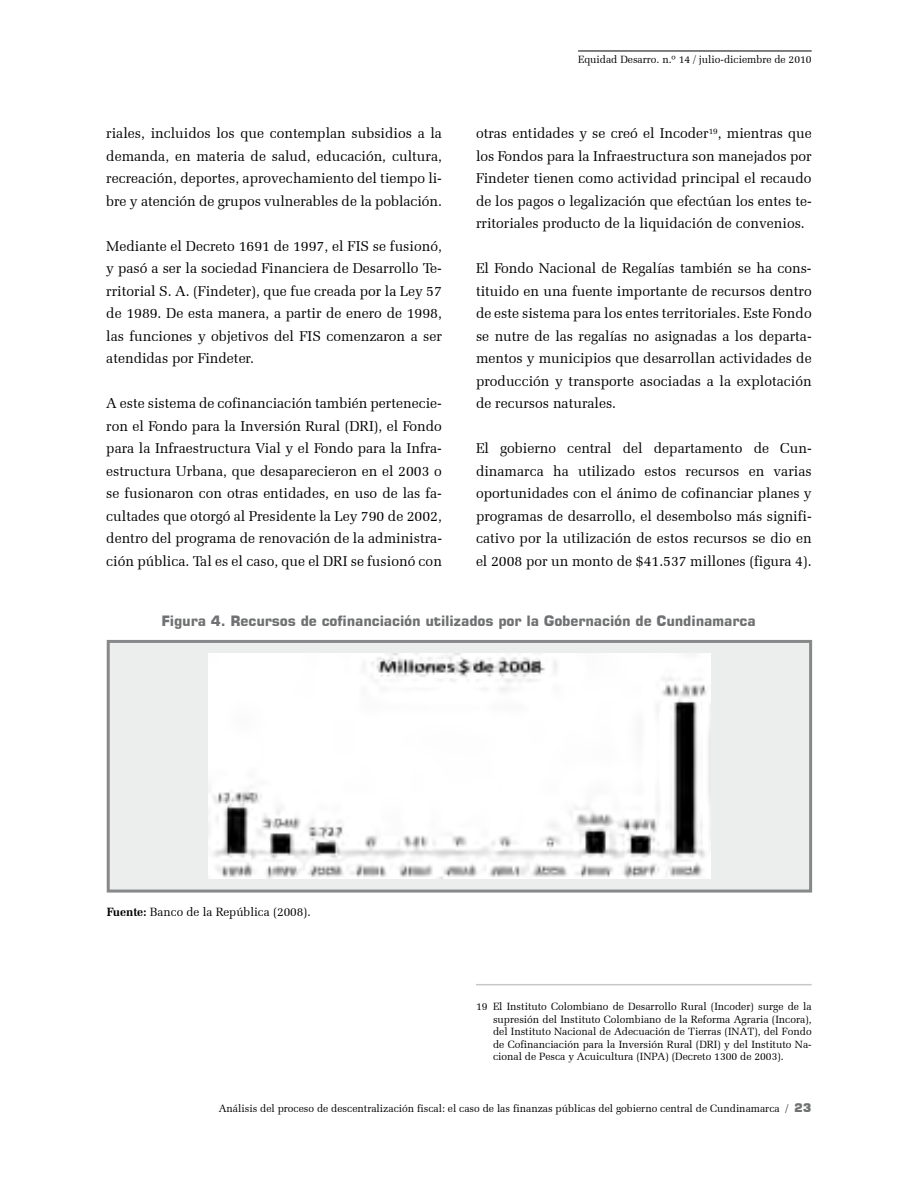
<style>
.page{position:relative;width:918px;height:1188px;background:#fff}
.page>*{position:absolute;margin:0;border:0;box-sizing:border-box;transform-origin:0 0}
.t1{font:14.25px/22.5px "Zapf Elliptical 711 BT";color:#000;text-align:justify}
.t2{font:700 14.25px "Square 721 BT";letter-spacing:-.01em;color:#707172}
.t3{font:12px "Zapf Elliptical 711 BT";color:#000}
.t4{font:10.5px/12.6px "Zapf Elliptical 711 BT";color:#000;text-align:justify}
.s1{font-weight:700}
.s2{font-family:"Square 721 Blk";font-size:12px;color:#707172}
</style>
<div class="page">
<hr style="left:578px;top:51px;width:234px;height:1px;background:#000">
<hr style="left:476px;top:984px;width:336px;height:1px;background:#c6c7c8">
<div style="left:107px;top:640px;width:705px;height:253px;background:#eceded;border:3px solid #87888a"></div>
<img style="left:208px;top:654px;width:503px;height:225px">
<p class="t1" style="left:106px;top:122px;width:337px">riales, incluidos los que contemplan subsidios a la demanda, en materia de salud, educación, cultura, recreación, deportes, aprovechamiento del tiempo li&shy;bre y atención de grupos vulnerables de la población.</p>
<p class="t1" style="left:106px;top:235px;width:337px">Mediante el Decreto 1691 de 1997, el FIS se fusionó, y pasó a ser la sociedad Financiera de Desarrollo Te&shy;rritorial S. A. (Findeter), que fue creada por la Ley 57 de 1989. De esta manera, a partir de enero de 1998, las funciones y objetivos del FIS comenzaron a ser atendidas por Findeter.</p>
<p class="t1" style="left:106px;top:392px;width:337px">A este sistema de cofinanciación también pertenecie&shy;ron el Fondo para la Inversión Rural (DRI), el Fondo para la Infraestructura Vial y el Fondo para la Infra&shy;estructura Urbana, que desaparecieron en el 2003 o se fusionaron con otras entidades, en uso de las fa&shy;cultades que otorgó al Presidente la Ley 790 de 2002, dentro del programa de renovación de la administra&shy;ción pública. Tal es el caso, que el DRI se fusionó con</p>
<p class="t4" style="left:578px;top:53px;width:235px">Equidad Desarro. n.º 14 / julio-diciembre de 2010</p>
<p class="t1" style="left:476px;top:122px;width:337px">otras entidades y se creó el Incoder<sup>19</sup>, mientras que los Fondos para la Infraestructura son manejados por Findeter tienen como actividad principal el recaudo de los pagos o legalización que efectúan los entes te&shy;rritoriales producto de la liquidación de convenios.</p>
<p class="t1" style="left:476px;top:257px;width:337px">El Fondo Nacional de Regalías también se ha cons&shy;tituido en una fuente importante de recursos dentro de este sistema para los entes territoriales. Este Fondo se nutre de las regalías no asignadas a los departa&shy;mentos y municipios que desarrollan actividades de producción y transporte asociadas a la explotación de recursos naturales.</p>
<p class="t1" style="left:476px;top:437px;width:337px">El gobierno central del departamento de Cun&shy;dinamarca ha utilizado estos recursos en varias oportunidades con el ánimo de cofinanciar planes y programas de desarrollo, el desembolso más signifi&shy;cativo por la utilización de estos recursos se dio en el 2008 por un monto de $41.537 millones (figura 4).</p>
<p class="t2" style="left:161px;top:612px;width:596px">Figura 4. Recursos de cofinanciación utilizados por la Gobernación de Cundinamarca</p>
<p class="t3" style="left:107px;top:905px;width:205px"><span class="s1">Fuente:</span> Banco de la República (2008).</p>
<p class="t4" style="left:493px;top:1000px;width:320px;text-indent:-17px">19 El Instituto Colombiano de Desarrollo Rural (Incoder) surge de la supresión del Instituto Colombiano de la Reforma Agraria (Incora), del Instituto Nacional de Adecuación de Tierras (INAT), del Fondo de Cofinanciación para la Inversión Rural (DRI) y del Instituto Na&shy;cional de Pesca y Acuicultura (INPA) (Decreto 1300 de 2003).</p>
<p class="t4" style="left:219px;top:1102px;width:594px">Análisis del proceso de descentralización fiscal: el caso de las finanzas públicas del gobierno central de Cundinamarca / <span class="s2">23</span></p>
</div>
